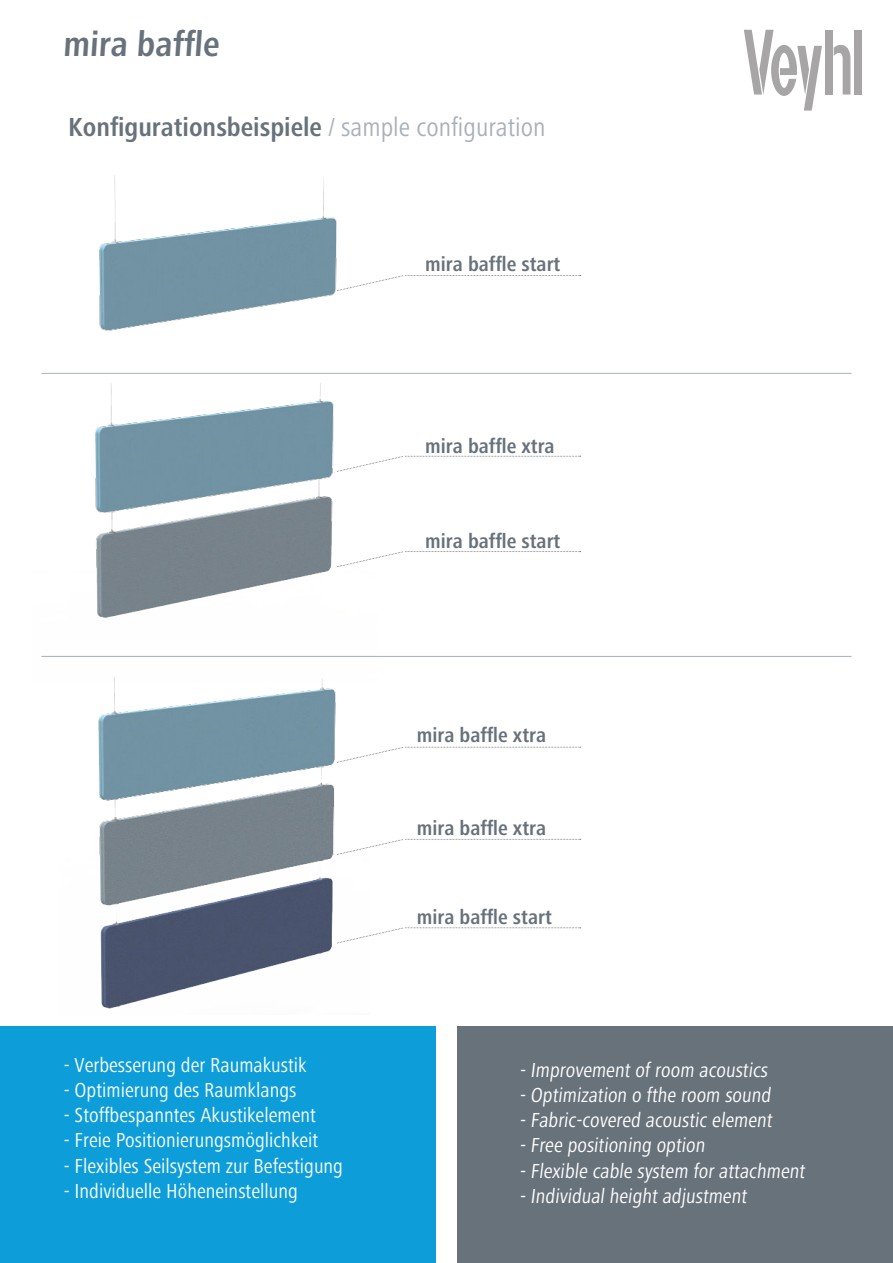
<style>
.page{position:relative;width:893px;height:1263px;background:#fff}
.page>*{position:absolute;margin:0;border:0;box-sizing:border-box;transform-origin:0 0}
.t1{font:700 condensed 36px "Frutiger Next";color:#68727b}
.t2{font:700 condensed 27px "Frutiger Next";color:#68727b}
.t3{font:condensed 21px "Frutiger Next";color:#fff}
.t4{font:700 condensed 21px "Frutiger Next";color:#68727b}
.s1{font-weight:400;color:#a9b0b9}
</style>
<div class="page">
<div style="left:0;top:1027px;width:436px;height:236px;background:#0d9ed9"></div>
<div style="left:457px;top:1027px;width:436px;height:236px;background:#68727b"></div>
<div style="left:825px;top:30px;width:7px;height:65px;background:#a7a5a6"></div>
<svg style="left:834px;top:44px;width:16px;height:51px"></svg>
<svg style="left:744px;top:30px;width:78px;height:81px"></svg>
<div style="left:854px;top:30px;width:7px;height:65px;background:#a7a5a6"></div>
<img style="left:100px;top:176px;width:237px;height:154px">
<img style="left:95px;top:384px;width:239px;height:294px">
<img style="left:98px;top:678px;width:238px;height:331px">
<hr style="left:41px;top:373px;width:810px;height:1px;background:#a9b0b9">
<hr style="left:41px;top:656px;width:810px;height:1px;background:#a9b0b9">
<svg style="left:336px;top:275px;width:245px;height:16px"></svg>
<svg style="left:337px;top:455px;width:244px;height:17px"></svg>
<svg style="left:337px;top:551px;width:244px;height:17px"></svg>
<svg style="left:337px;top:746px;width:244px;height:17px"></svg>
<svg style="left:337px;top:838px;width:244px;height:17px"></svg>
<svg style="left:337px;top:927px;width:244px;height:17px"></svg>
<h1 class="t1" style="left:63px;top:27px;width:160px">mira baffle</h1>
<p class="t2" style="left:68px;top:115px;width:479px">Konfigurationsbeispiele <span class="s1">/ sample configuration</span></p>
<p class="t4" style="left:425px;top:254px;width:137px">mira baffle start</p>
<p class="t4" style="left:425px;top:436px;width:131px">mira baffle xtra</p>
<p class="t4" style="left:425px;top:531px;width:137px">mira baffle start</p>
<p class="t4" style="left:417px;top:725px;width:131px">mira baffle xtra</p>
<p class="t4" style="left:417px;top:818px;width:131px">mira baffle xtra</p>
<p class="t3" style="left:64px;top:1055px;width:245px">- Verbesserung der Raumakustik</p>
<p class="t3" style="left:64px;top:1080px;width:234px">- Optimierung des Raumklangs</p>
<p class="t3" style="left:64px;top:1105px;width:254px">- Stoffbespanntes Akustikelement</p>
<p class="t3" style="left:64px;top:1130px;width:256px">- Freie Positionierungsmöglichkeit</p>
<p class="t3" style="left:64px;top:1156px;width:281px">- Flexibles Seilsystem zur Befestigung</p>
<p class="t3" style="left:64px;top:1181px;width:236px">- Individuelle Höheneinstellung</p>
<p class="t4" style="left:417px;top:907px;width:137px">mira baffle start</p>
<p class="t3" style="left:519px;top:1060px;width:252px">- Improvement of room acoustics</p>
<p class="t3" style="left:519px;top:1085px;width:255px">- Optimization o fthe room sound</p>
<p class="t3" style="left:519px;top:1110px;width:257px">- Fabric-covered acoustic element</p>
<p class="t3" style="left:519px;top:1135px;width:189px">- Free positioning option</p>
<p class="t3" style="left:519px;top:1161px;width:289px">- Flexible cable system for attachment</p>
<p class="t3" style="left:519px;top:1186px;width:231px">- Individual height adjustment</p>
</div>
